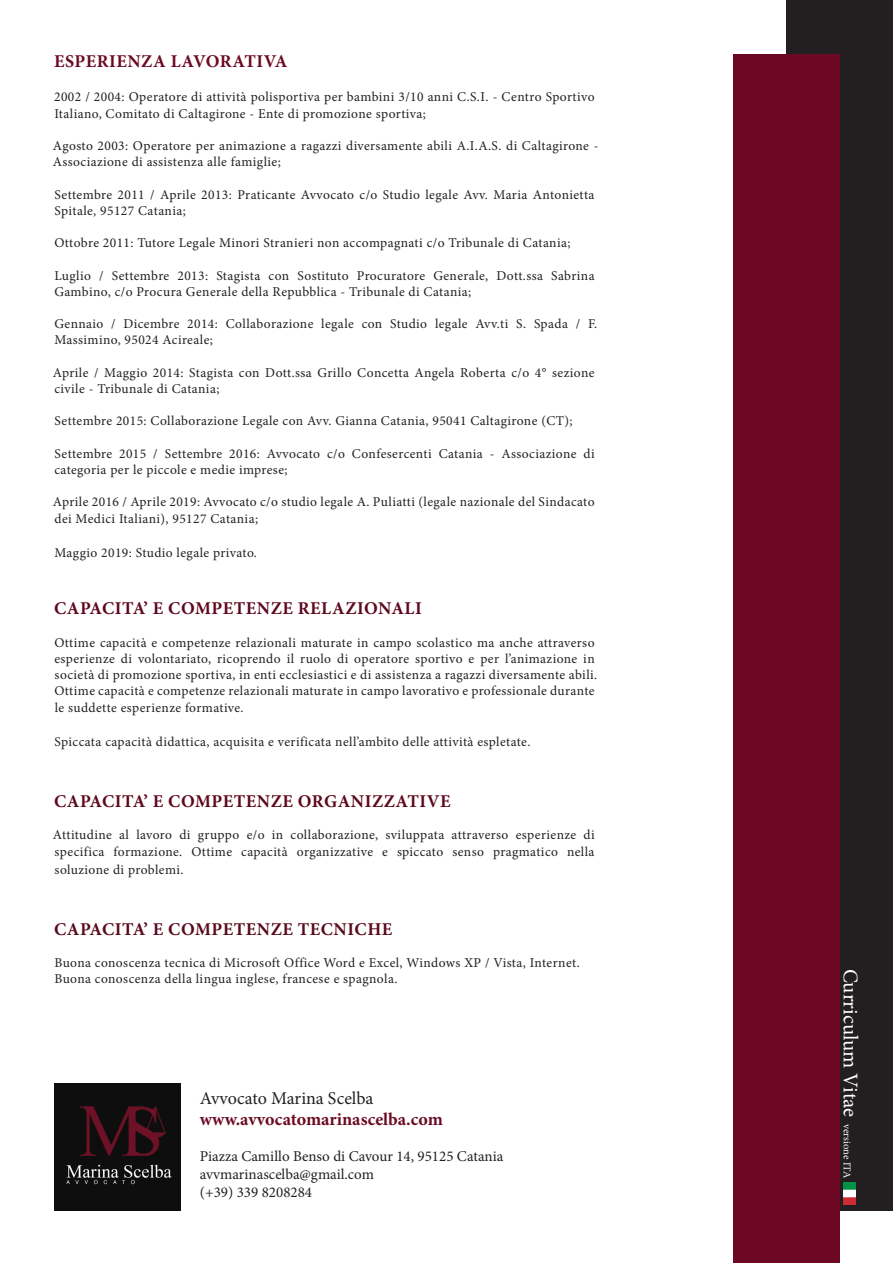
<style>
.page{position:relative;width:893px;height:1263px;background:#fff}
.page>*{position:absolute;margin:0;border:0;box-sizing:border-box;transform-origin:0 0}
.t1{font:21px "Minion Pro";color:#fff}
.t2{font:700 18px "Minion Pro";letter-spacing:.03em;color:#5e081d}
.t3{font:700 18px "Minion Pro";letter-spacing:.03em;color:#5e071e}
.t4{font:700 18px "Minion Pro";letter-spacing:.03em;color:#590a1d}
.t5{font:700 18px "Minion Pro";color:#6b0b23}
.t6{font:700 18px "Minion Pro";letter-spacing:.03em;color:#6b0823}
.t7{font:18px "Minion Pro";letter-spacing:-.005em;color:#231f20}
.t8{font:15px "Minion Pro";color:#231f20}
.t9{font:13.5px/16.2px "Minion Pro";letter-spacing:.03em;color:#231f20}
.s1{font-size:10.5px}
</style>
<div class="page">
<div style="left:787px;top:0;width:106px;height:1210px;background:#231f20"></div>
<img style="left:54px;top:1083px;width:127px;height:127px">
<div style="left:733px;top:54px;width:107px;height:1209px;background:#6c0823"></div>
<img style="left:843px;top:1183px;width:13px;height:21px">
<p class="t6" style="left:54px;top:49px;width:235px">ESPERIENZA LAVORATIVA</p>
<p class="t9" style="left:54px;top:89px;width:542px">2002 / 2004: Operatore di attività polisportiva per bambini 3/10 anni C.S.I. - Centro Sportivo<br>Italiano, Comitato di Caltagirone - Ente di promozione sportiva;</p>
<p class="t9" style="left:53px;top:138px;width:547px">Agosto 2003: Operatore per animazione a ragazzi diversamente abili A.I.A.S. di Caltagirone -<br>Associazione di assistenza alle famiglie;</p>
<p class="t9" style="left:55px;top:186px;width:541px">Settembre 2011 / Aprile 2013: Praticante Avvocato c/o Studio legale Avv. Maria Antonietta<br>Spitale, 95127 Catania;</p>
<p class="t9" style="left:54px;top:235px;width:518px">Ottobre 2011: Tutore Legale Minori Stranieri non accompagnati c/o Tribunale di Catania;</p>
<p class="t9" style="left:54px;top:267px;width:542px">Luglio / Settembre 2013: Stagista con Sostituto Procuratore Generale, Dott.ssa Sabrina<br>Gambino, c/o Procura Generale della Repubblica - Tribunale di Catania;</p>
<p class="t9" style="left:54px;top:316px;width:544px">Gennaio / Dicembre 2014: Collaborazione legale con Studio legale Avv.ti S. Spada / F.<br>Massimino, 95024 Acireale;</p>
<p class="t9" style="left:53px;top:364px;width:543px">Aprile / Maggio 2014: Stagista con Dott.ssa Grillo Concetta Angela Roberta c/o 4° sezione civile - Tribunale di Catania;</p>
<p class="t9" style="left:55px;top:413px;width:520px">Settembre 2015: Collaborazione Legale con Avv. Gianna Catania, 95041 Caltagirone (CT);</p>
<p class="t9" style="left:54px;top:445px;width:542px">Settembre 2015 / Settembre 2016: Avvocato c/o Confesercenti Catania - Associazione di categoria per le piccole e medie imprese;</p>
<p class="t9" style="left:53px;top:494px;width:543px">Aprile 2016 / Aprile 2019: Avvocato c/o studio legale A. Puliatti (legale nazionale del Sindacato dei Medici Italiani), 95127 Catania;</p>
<p class="t9" style="left:54px;top:544px;width:204px">Maggio 2019: Studio legale privato.</p>
<p class="t3" style="left:54px;top:596px;width:369px">CAPACITA’ E COMPETENZE RELAZIONALI</p>
<p class="t9" style="left:54px;top:634px;width:544px">Ottime capacità e competenze relazionali maturate in campo scolastico ma anche attraverso esperienze di volontariato, ricoprendo il ruolo di operatore sportivo e per l’animazione in società di promozione sportiva, in enti ecclesiastici e di assistenza a ragazzi diversamente abili.<br>Ottime capacità e competenze relazionali maturate in campo lavorativo e professionale durante le suddette esperienze formative.</p>
<p class="t9" style="left:55px;top:733px;width:477px">Spiccata capacità didattica, acquisita e verificata nell’ambito delle attività espletate.</p>
<p class="t2" style="left:54px;top:788px;width:398px">CAPACITA’ E COMPETENZE ORGANIZZATIVE</p>
<p class="t9" style="left:53px;top:827px;width:543px">Attitudine al lavoro di gruppo e/o in collaborazione, sviluppata attraverso esperienze di specifica formazione. Ottime capacità organizzative e spiccato senso pragmatico nella</p>
<p class="t9" style="left:55px;top:861px;width:130px">soluzione di problemi.</p>
<p class="t4" style="left:54px;top:916px;width:340px">CAPACITA’ E COMPETENZE TECNICHE</p>
<p class="t9" style="left:54px;top:955px;width:527px">Buona conoscenza tecnica di Microsoft Office Word e Excel, Windows XP / Vista, Internet.</p>
<p class="t9" style="left:54px;top:971px;width:344px">Buona conoscenza della lingua inglese, francese e spagnola.</p>
<p class="t7" style="left:200px;top:1086px;width:175px">Avvocato Marina Scelba</p>
<p class="t5" style="left:200px;top:1107px;width:245px">www.avvocatomarinascelba.com</p>
<p class="t8" style="left:200px;top:1146px;width:305px">Piazza Camillo Benso di Cavour 14, 95125 Catania</p>
<p class="t8" style="left:200px;top:1164px;width:176px">avvmarinascelba@gmail.com</p>
<p class="t8" style="left:200px;top:1182px;width:114px">(+39) 339 8208284</p>
<p class="t1" style="left:864px;top:969px;width:211px;rotate:90deg">Curriculum Vitae <span class="s1">versione ITA</span></p>
</div>
